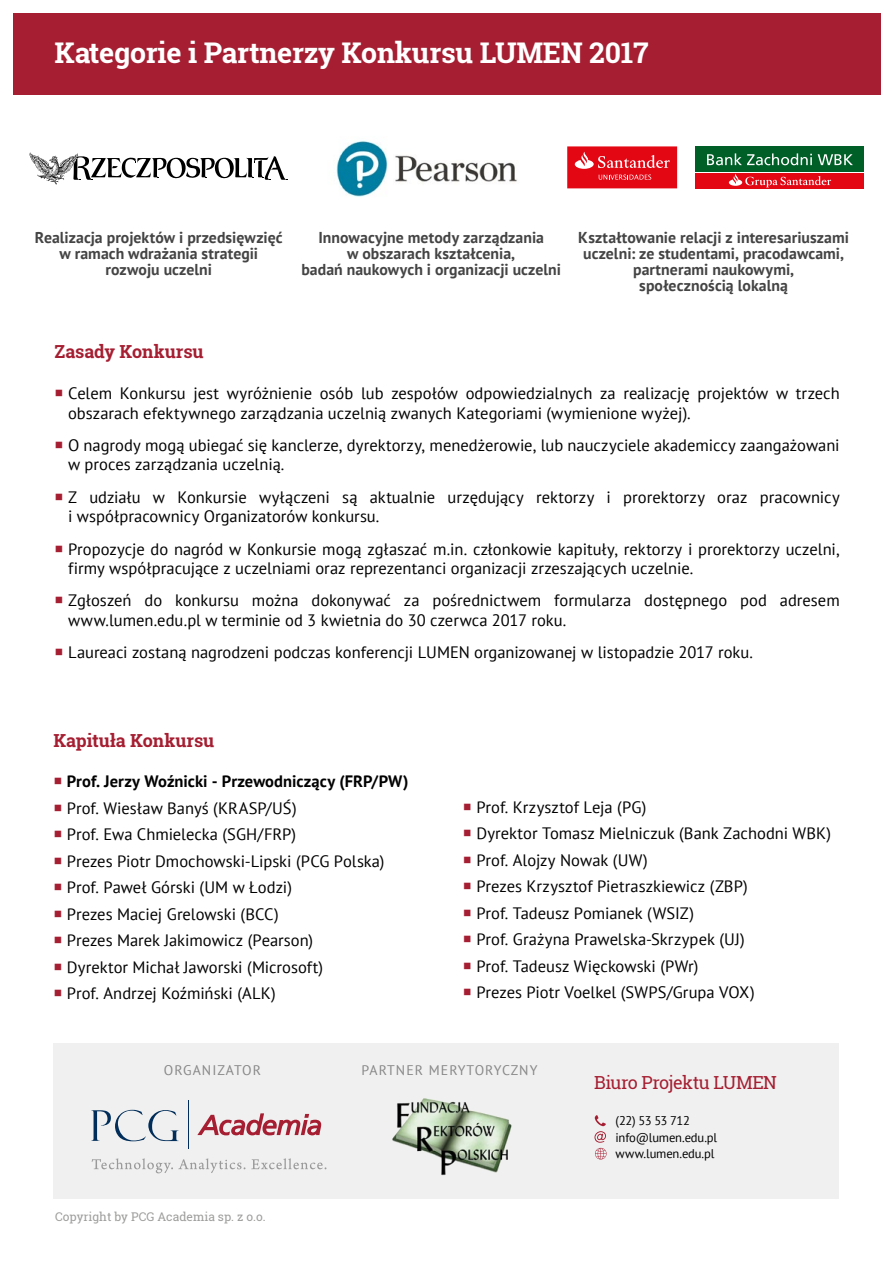
<style>
.page{position:relative;width:893px;height:1263px;background:#fff}
.page>*{position:absolute;margin:0;border:0;box-sizing:border-box;transform-origin:0 0}
.t1{font:700 28.5px "Roboto Slab";letter-spacing:-.01em;color:#fff}
.t2{font:700 18px "Roboto Slab";letter-spacing:-.005em;color:#a51e31}
.t3{font:18px "Roboto Slab";letter-spacing:-.03em;color:#a51e31}
.t4{font:16.5px/26.5px "PT Sans";color:#000}
.t5{font:700 16.5px "PT Sans";letter-spacing:.005em;color:#000}
.t6{font:700 15.75px/16.2px "PT Sans";letter-spacing:.005em;color:#454444;text-align:center}
.t7{font:13.95px "PT Sans";letter-spacing:.075em;color:#878787}
.t8{font:12.6px/16.5px "PT Sans";letter-spacing:-.015em;color:#000}
.t9{font:12px "Roboto Slab";color:#9d9d9c}
</style>
<div class="page">
<div style="left:13px;top:13px;width:867px;height:81px;background:#a51e31"></div>
<div style="left:53px;top:1043px;width:786px;height:156px;background:#f0f0f0"></div>
<svg style="left:92px;top:1158px;width:234px;height:15px"></svg>
<svg style="left:91px;top:1110px;width:88px;height:31px"></svg>
<hr style="left:188px;top:1100px;width:1px;height:49px;background:#002d59">
<svg style="left:197px;top:1113px;width:124px;height:22px"></svg>
<img style="left:383px;top:1091px;width:132px;height:89px">
<img style="left:336px;top:140px;width:181px;height:57px">
<svg style="left:594px;top:1115px;width:13px;height:44px"></svg>
<svg style="left:29px;top:152px;width:259px;height:33px"></svg>
<div style="left:567px;top:146px;width:110px;height:42px;background:#e30613"></div>
<svg style="left:599px;top:175px;width:52px;height:5px"></svg>
<svg style="left:575px;top:152px;width:95px;height:17px"></svg>
<div style="left:696px;top:173px;width:168px;height:15px;background:#e30613"></div>
<div style="left:696px;top:146px;width:168px;height:26px;background:#005f27"></div>
<svg style="left:707px;top:153px;width:146px;height:34px"></svg>
<hr style="left:696px;top:172px;width:168px;height:1px;background:#fff">
<h1 class="t1" style="left:55px;top:33px;width:595px">Kategorie i Partnerzy Konkursu LUMEN 2017</h1>
<p class="t6" style="left:35px;top:229px;width:249px">Realizacja projektów i przedsięwzięć w ramach wdrażania strategii rozwoju uczelni</p>
<p class="t6" style="left:301px;top:229px;width:261px">Innowacyjne metody zarządzania<br>w obszarach kształcenia,<br>badań naukowych i organizacji uczelni</p>
<p class="t6" style="left:578px;top:229px;width:272px">Kształtowanie relacji z interesariuszami uczelni: ze studentami, pracodawcami, partnerami naukowymi,<br>społecznością lokalną</p>
<p class="t2" style="left:55px;top:339px;width:151px">Zasady Konkursu</p>
<p class="t4" style="left:68px;top:383px;width:773px;line-height:19.5px">Celem Konkursu jest wyróżnienie osób lub zespołów odpowiedzialnych za realizację projektów w trzech obszarach efektywnego zarządzania uczelnią zwanych Kategoriami (wymienione wyżej).</p>
<p class="t4" style="left:68px;top:435px;width:773px;line-height:19.5px">O nagrody mogą ubiegać się kanclerze, dyrektorzy, menedżerowie, lub nauczyciele akademiccy zaangażowani w proces zarządzania uczelnią.</p>
<p class="t4" style="left:68px;top:487px;width:773px;line-height:19.5px">Z udziału w Konkursie wyłączeni są aktualnie urzędujący rektorzy i prorektorzy oraz pracownicy i współpracownicy Organizatorów konkursu.</p>
<p class="t4" style="left:68px;top:539px;width:773px;line-height:19.5px">Propozycje do nagród w Konkursie mogą zgłaszać m.in. członkowie kapituły, rektorzy i prorektorzy uczelni, firmy współpracujące z uczelniami oraz reprezentanci organizacji zrzeszających uczelnie.</p>
<p class="t4" style="left:68px;top:590px;width:773px;line-height:19.5px">Zgłoszeń do konkursu można dokonywać za pośrednictwem formularza dostępnego pod adresem www.lumen.edu.pl w terminie od 3 kwietnia do 30 czerwca 2017 roku.</p>
<p class="t4" style="left:68px;top:639px;width:686px">Laureaci zostaną nagrodzeni podczas konferencji LUMEN organizowanej w listopadzie 2017 roku.</p>
<p class="t2" style="left:53px;top:728px;width:163px">Kapituła Konkursu</p>
<p class="t5" style="left:67px;top:771px;width:343px">Prof. Jerzy Woźnicki - Przewodniczący (FRP/PW)</p>
<p class="t4" style="left:67px;top:794px;width:319px">Prof. Wiesław Banyś (KRASP/UŚ)<br>Prof. Ewa Chmielecka (SGH/FRP)<br>Prezes Piotr Dmochowski-Lipski (PCG Polska)<br>Prof. Paweł Górski (UM w Łodzi)<br>Prezes Maciej Grelowski (BCC)<br>Prezes Marek Jakimowicz (Pearson)<br>Dyrektor Michał Jaworski (Microsoft)<br>Prof. Andrzej Koźmiński (ALK)</p>
<p class="t4" style="left:476px;top:793px;width:356px">Prof. Krzysztof Leja (PG)<br>Dyrektor Tomasz Mielniczuk (Bank Zachodni WBK)<br>Prof. Alojzy Nowak (UW)<br>Prezes Krzysztof Pietraszkiewicz (ZBP)<br>Prof. Tadeusz Pomianek (WSIZ)<br>Prof. Grażyna Prawelska-Skrzypek (UJ)<br>Prof. Tadeusz Więckowski (PWr)<br>Prezes Piotr Voelkel (SWPS/Grupa VOX)</p>
<p class="t7" style="left:164px;top:1061px;width:99px">ORGANIZATOR</p>
<p class="t7" style="left:362px;top:1061px;width:177px">PARTNER MERYTORYCZNY</p>
<p class="t9" style="left:55px;top:1208px;width:212px">Copyright by PCG Academia sp. z o.o.</p>
<p class="t3" style="left:594px;top:1070px;width:184px">Biuro Projektu LUMEN</p>
<p class="t8" style="left:615px;top:1112px;width:103px">(22) 53 53 712 info@lumen.edu.pl www.lumen.edu.pl</p>
</div>
